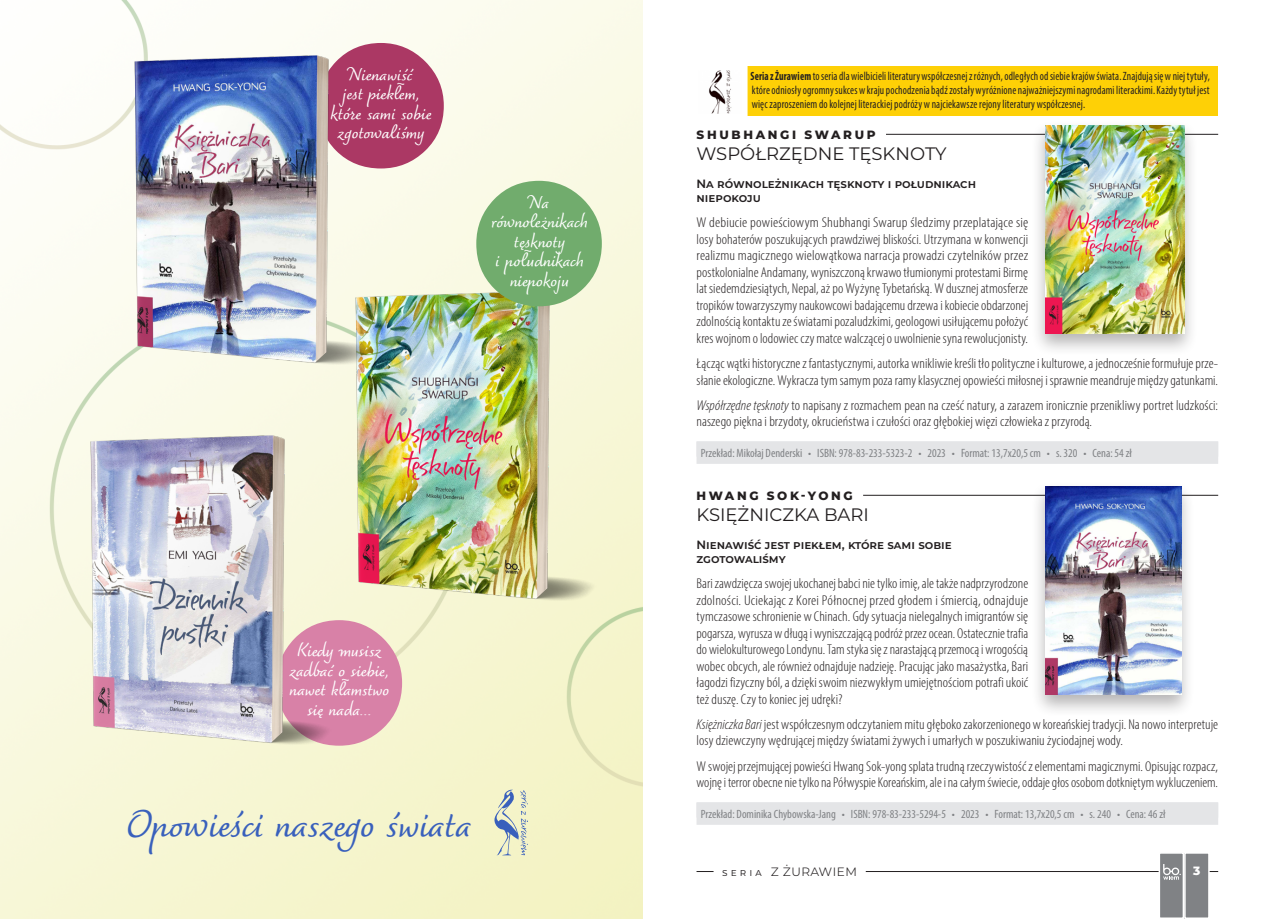
<style>
.page{position:relative;width:1285px;height:919px;background:#fff}
.page>*{position:absolute;margin:0;border:0;box-sizing:border-box;transform-origin:0 0}
.t1{font:500 45px "Dolce";color:#3960bc}
.t2{font:500 21px/19.5px "Dolce";color:#fff;text-align:center}
.t3{font:18px "Montserrat";color:#231f20}
.t4{font:300 15px "Montserrat";color:#231f20}
.t5{font:300 condensed 14.25px/16.5px "Myriad Pro";letter-spacing:.005em;color:#231f20;text-align:justify;scale:1.09 1}
.t6{font:300 condensed 14.25px/16.5px "Myriad Pro";letter-spacing:.005em;color:#231f20;text-align:justify}
.t7{font:300 condensed 14.25px/16.5px "Myriad Pro";letter-spacing:.005em;color:#231f20;scale:1.05 1}
.t8{font:300 condensed 14.25px/16.5px "Myriad Pro";letter-spacing:.005em;color:#231f20;scale:1.04 1}
.t9{font:300 condensed 14.25px/16.5px "Myriad Pro";letter-spacing:.005em;color:#231f20;scale:1.06 1}
.t10{font:condensed 12px/14.4px "Myriad Pro";letter-spacing:.01em;color:#231f20;text-align:justify;scale:.91 1}
.t11{font:condensed 12px "Myriad Pro";color:#808285}
.t12{font:600 12px/14.4px "Montserrat";color:#231f20}
.t13{font:800 12px "Montserrat";letter-spacing:.22em;color:#231f20}
.t14{font:800 12px "Montserrat";color:#fff}
.s1{font-weight:700}
.s2{font-style:italic}
.s3{font-weight:400;font-size:10.5px}
</style>
<div class="page">
<hr style="left:696px;top:871px;width:521px;height:1px;background:#231f20">
<div style="left:713px;top:867px;width:152px;height:7px;background:#fff"></div>
<div style="left:1184px;top:852px;width:24px;height:66px;background:#808285"></div>
<div style="left:1183px;top:852px;width:26px;height:66px;border:2px solid #fff"></div>
<div style="left:1158px;top:852px;width:25px;height:66px;background:#808285;border:2px solid #fff"></div>
<svg style="left:1163px;top:864px;width:17px;height:15px"></svg>
<img style="left:0;top:0;width:642px;height:918px">
<div style="left:696px;top:66px;width:521px;height:50px;background:#fed006"></div>
<hr style="left:696px;top:134px;width:521px;height:1px;background:#231f20">
<div style="left:688px;top:126px;width:197px;height:15px;background:#fff"></div>
<div style="left:696px;top:441px;width:521px;height:23px;background:#e4e5e7"></div>
<hr style="left:696px;top:495px;width:521px;height:1px;background:#231f20">
<div style="left:688px;top:487px;width:175px;height:15px;background:#fff"></div>
<div style="left:696px;top:802px;width:521px;height:22px;background:#e4e5e7"></div>
<img style="left:699px;top:71px;width:41px;height:41px">
<div style="left:692px;top:64px;width:55px;height:55px;border:6px solid #fff"></div>
<div style="left:1030px;top:120px;width:167px;height:237px;background:#231f20;opacity:.33"></div>
<img style="left:1044px;top:125px;width:139px;height:209px">
<div style="left:1030px;top:480px;width:164px;height:237px;background:#231f20;opacity:.33"></div>
<img style="left:1044px;top:486px;width:136px;height:209px">
<svg style="left:331px;top:620px;width:71px;height:125px;background:#dd96af"></svg>
<svg style="left:492px;top:789px;width:36px;height:66px;background:#ccd4c5"></svg>
<img style="left:355px;top:291px;width:241px;height:310px">
<svg style="left:318px;top:43px;width:125px;height:125px;background:#bc6382"></svg>
<svg style="left:476px;top:181px;width:125px;height:125px;background:#89b980"></svg>
<img style="left:134px;top:56px;width:241px;height:310px">
<img style="left:90px;top:435px;width:241px;height:310px">
<h2 class="t2" style="left:330px;top:67px;width:103px">Nienawiść<br>jest piekłem, które sami sobie zgotowaliśmy</h2>
<h2 class="t2" style="left:491px;top:195px;width:98px">Na równoleżnikach tęsknoty<br>i południkach niepokoju</h2>
<h2 class="t2" style="left:289px;top:643px;width:101px">Kiedy musisz zadbać o siebie, nawet kłamstwo się nada...</h2>
<h1 class="t1" style="left:127px;top:799px;width:345px">Opowieści naszego świata</h1>
<p class="t10" style="left:750px;top:68px;width:506px"><span class="s1">Seria z Żurawiem</span> to seria dla wielbicieli literatury współczesnej z różnych, odległych od siebie krajów świata. Znajdują się w niej tytuły, które odniosły ogromny sukces w kraju pochodzenia bądź zostały wyróżnione najważniejszymi nagrodami literackimi. Każdy tytuł jest więc zaproszeniem do kolejnej literackiej podróży w najciekawsze rejony literatury współczesnej.</p>
<p class="t13" style="left:696px;top:126px;width:180px">SHUBHANGI SWARUP</p>
<p class="t3" style="left:696px;top:142px;width:252px">WSPÓŁRZĘDNE TĘSKNOTY</p>
<p class="t12" style="left:696px;top:175px;width:281px">Na równoleżnikach tęsknoty i południkach niepokoju</p>
<p class="t5" style="left:696px;top:214px;width:306px">W debiucie powieściowym Shubhangi Swarup śledzimy przeplatające się losy bohaterów poszukujących prawdziwej bliskości. Utrzymana w konwencji realizmu magicznego wielowątkowa narracja prowadzi czytelników przez postkolonialne Andamany, wyniszczoną krwawo tłumionymi protestami Birmę lat siedemdziesiątych, Nepal, aż po Wyżynę Tybetańską. W dusznej atmosferze tropików towarzyszymy naukowcowi badającemu drzewa i kobiecie obdarzonej zdolnością kontaktu ze światami pozaludzkimi, geologowi usiłującemu położyć kres wojnom o lodowiec czy matce walczącej o uwolnienie syna rewolucjonisty.</p>
<p class="t8" style="left:696px;top:355px;width:503px">Łącząc wątki historyczne z fantastycznymi, autorka wnikliwie kreśli tło polityczne i kulturowe, a jednocześnie formułuje prze&shy;słanie ekologiczne. Wykracza tym samym poza ramy klasycznej opowieści miłosnej i sprawnie meandruje między gatunkami.</p>
<p class="t9" style="left:696px;top:396px;width:493px"><span class="s2">Współrzędne tęsknoty</span> to napisany z rozmachem pean na cześć natury, a zarazem ironicznie przenikliwy portret ludzkości: naszego piękna i brzydoty, okrucieństwa i czułości oraz głębokiej więzi człowieka z przyrodą.</p>
<p class="t11" style="left:700px;top:445px;width:432px">Przekład: Mikołaj Denderski • ISBN: 978-83-233-5323-2 • 2023 • Format: 13,7x20,5 cm • s. 320 • Cena: 54 zł</p>
<p class="t13" style="left:696px;top:486px;width:158px">HWANG SOK-YONG</p>
<p class="t3" style="left:696px;top:502px;width:174px">KSIĘŻNICZKA BARI</p>
<p class="t12" style="left:696px;top:536px;width:256px">Nienawiść jest piekłem, które sami sobie zgotowaliśmy</p>
<p class="t6" style="left:696px;top:575px;width:333px">Bari zawdzięcza swojej ukochanej babci nie tylko imię, ale także nadprzyrodzone zdolności. Uciekając z Korei Północnej przed głodem i śmiercią, odnajduje tymczasowe schronienie w Chinach. Gdy sytuacja nielegalnych imigrantów się pogarsza, wyrusza w długą i wyniszczającą podróż przez ocean. Ostatecznie trafia do wielokulturowego Londynu. Tam styka się z narastającą przemocą i wrogością wobec obcych, ale również odnajduje nadzieję. Pracując jako masażystka, Bari łagodzi fizyczny ból, a dzięki swoim niezwykłym umiejętnościom potrafi ukoić też duszę. Czy to koniec jej udręki?</p>
<p class="t7" style="left:696px;top:715px;width:498px"><span class="s2">Księżniczka Bari</span> jest współczesnym odczytaniem mitu głęboko zakorzenionego w koreańskiej tradycji. Na nowo interpretuje losy dziewczyny wędrującej między światami żywych i umarłych w poszukiwaniu życiodajnej wody.</p>
<p class="t7" style="left:696px;top:757px;width:498px">W swojej przejmującej powieści Hwang Sok-yong splata trudną rzeczywistość z elementami magicznymi. Opisując rozpacz, wojnę i terror obecne nie tylko na Półwyspie Koreańskim, ale i na całym świecie, oddaje głos osobom dotkniętym wykluczeniem.</p>
<p class="t11" style="left:700px;top:806px;width:466px">Przekład: Dominika Chybowska-Jang • ISBN: 978-83-233-5294-5 • 2023 • Format: 13,7x20,5 cm • s. 240 • Cena: 46 zł</p>
<p class="t4" style="left:722px;top:860px;width:137px"><span class="s3">s e r i a</span> z żurawiem</p>
<p class="t14" style="left:1192px;top:861px;width:9px">3</p>
</div>
